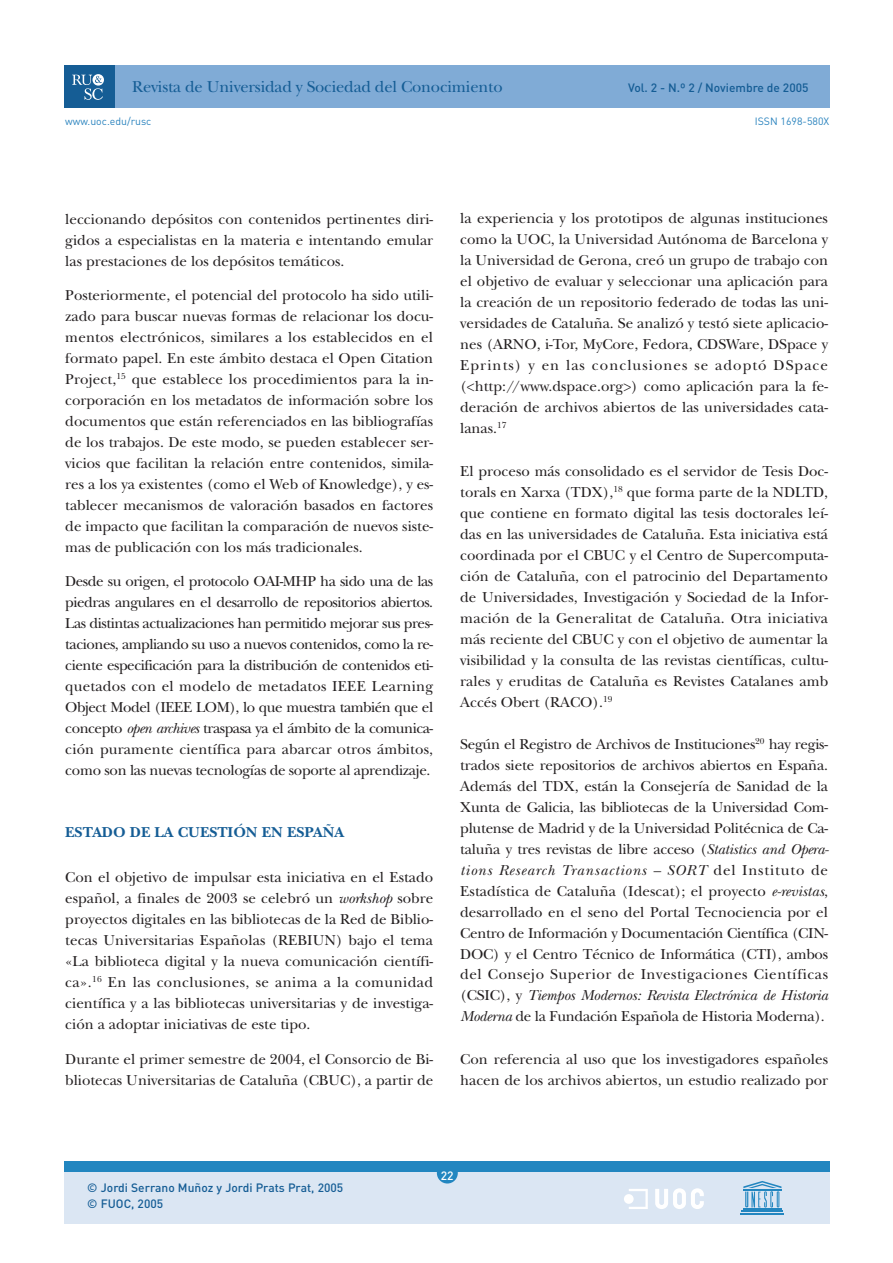
<style>
.page{position:relative;width:893px;height:1263px;background:#fff}
.page>*{position:absolute;margin:0;border:0;box-sizing:border-box;transform-origin:0 0}
.t1{font:16.5px "New Baskerville";letter-spacing:-.01em;color:#155d95}
.t2{font:15px/21px "New Baskerville";color:#231f20;text-align:justify}
.t3{font:700 15px "New Baskerville";color:#155d95}
.t4{font:500 12px/16.2px "DIN";color:#155d95}
.t5{font:500 12px "DIN";color:#fff}
.t6{font:10.5px "DIN";color:#2a83be}
.s1{font-style:italic}
</style>
<div class="page">
<div style="left:84px;top:65px;width:745px;height:43px;background:#80abd6"></div>
<div style="left:64px;top:65px;width:51px;height:43px;background:#155d95"></div>
<svg style="left:72px;top:74px;width:32px;height:26px"></svg>
<div style="left:64px;top:1162px;width:765px;height:10px;background:#2286c0"></div>
<div style="left:64px;top:1172px;width:765px;height:51px;background:#dbe6f3"></div>
<hr style="left:743px;top:1208px;width:38px;height:2px;background:#2286c0">
<hr style="left:741px;top:1211px;width:42px;height:1px;background:#2286c0">
<hr style="left:740px;top:1213px;width:44px;height:2px;background:#2286c0">
<svg style="left:743px;top:1181px;width:38px;height:27px"></svg>
<div style="left:437px;top:1163px;width:21px;height:21px;background:#2286c0;border-radius:50%"></div>
<svg style="left:624px;top:1188px;width:79px;height:21px"></svg>
<p class="t1" style="left:132px;top:81px;width:372px">Revista de Universidad y Sociedad del Conocimiento</p>
<p class="t4" style="left:628px;top:81px;width:182px">Vol. 2 - N.º 2 / Noviembre de 2005</p>
<p class="t6" style="left:65px;top:117px;width:88px">www.uoc.edu/rusc</p>
<p class="t6" style="left:755px;top:117px;width:76px">ISSN 1698-580X</p>
<p class="t2" style="left:65px;top:210px;width:369px">leccionando depósitos con contenidos pertinentes diri&shy;gidos a especialistas en la materia e intentando emular las prestaciones de los depósitos temáticos.</p>
<p class="t2" style="left:65px;top:286px;width:369px">Posteriormente, el potencial del protocolo ha sido utili&shy;zado para buscar nuevas formas de relacionar los docu&shy;mentos electrónicos, similares a los establecidos en el formato papel. En este ámbito destaca el Open Citation Project,<sup>15</sup> que establece los procedimientos para la in&shy;corporación en los metadatos de información sobre los documentos que están referenciados en las bibliografías de los trabajos. De este modo, se pueden establecer ser&shy;vicios que facilitan la relación entre contenidos, simila&shy;res a los ya existentes (como el Web of Knowledge), y es&shy;tablecer mecanismos de valoración basados en factores de impacto que facilitan la comparación de nuevos siste&shy;mas de publicación con los más tradicionales.</p>
<p class="t2" style="left:65px;top:573px;width:369px">Desde su origen, el protocolo OAI-MHP ha sido una de las piedras angulares en el desarrollo de repositorios abiertos.<br>Las distintas actualizaciones han permitido mejorar sus pres&shy;taciones, ampliando su uso a nuevos contenidos, como la re&shy;ciente especificación para la distribución de contenidos eti&shy;quetados con el modelo de metadatos IEEE Learning Object Model (IEEE LOM), lo que muestra también que el concepto <span class="s1">open archives</span> traspasa ya el ámbito de la comunica&shy;ción puramente científica para abarcar otros ámbitos, como son las nuevas tecnologías de soporte al aprendizaje.</p>
<p class="t3" style="left:65px;top:827px;width:280px">ESTADO DE LA CUESTIÓN EN ESPAÑA</p>
<p class="t2" style="left:65px;top:869px;width:369px">Con el objetivo de impulsar esta iniciativa en el Estado español, a finales de 2003 se celebró un <span class="s1">workshop</span> sobre proyectos digitales en las bibliotecas de la Red de Biblio&shy;tecas Universitarias Españolas (REBIUN) bajo el tema «La biblioteca digital y la nueva comunicación científi&shy;ca».<sup>16</sup> En las conclusiones, se anima a la comunidad científica y a las bibliotecas universitarias y de investiga&shy;ción a adoptar iniciativas de este tipo.</p>
<p class="t2" style="left:65px;top:1050px;width:369px">Durante el primer semestre de 2004, el Consorcio de Bi&shy;bliotecas Universitarias de Cataluña (CBUC), a partir de</p>
<p class="t2" style="left:460px;top:209px;width:369px">la experiencia y los prototipos de algunas instituciones como la UOC, la Universidad Autónoma de Barcelona y la Universidad de Gerona, creó un grupo de trabajo con el objetivo de evaluar y seleccionar una aplicación para la creación de un repositorio federado de todas las uni&shy;versidades de Cataluña. Se analizó y testó siete aplicacio&shy;nes (ARNO, i-Tor, MyCore, Fedora, CDSWare, DSpace y Eprints) y en las conclusiones se adoptó DSpace (&lt;http://www.dspace.org&gt;) como aplicación para la fe&shy;deración de archivos abiertos de las universidades cata&shy;lanas.<sup>17</sup></p>
<p class="t2" style="left:460px;top:462px;width:369px">El proceso más consolidado es el servidor de Tesis Doc&shy;torals en Xarxa (TDX),<sup>18</sup> que forma parte de la NDLTD, que contiene en formato digital las tesis doctorales leí&shy;das en las universidades de Cataluña. Esta iniciativa está coordinada por el CBUC y el Centro de Supercomputa&shy;ción de Cataluña, con el patrocinio del Departamento de Universidades, Investigación y Sociedad de la Infor&shy;mación de la Generalitat de Cataluña. Otra iniciativa más reciente del CBUC y con el objetivo de aumentar la visibilidad y la consulta de las revistas científicas, cultu&shy;rales y eruditas de Cataluña es Revistes Catalanes amb Accés Obert (RACO).<sup>19</sup></p>
<p class="t2" style="left:460px;top:735px;width:370px">Según el Registro de Archivos de Instituciones<sup>20</sup> hay regis&shy;trados siete repositorios de archivos abiertos en España.<br>Además del TDX, están la Consejería de Sanidad de la Xunta de Galicia, las bibliotecas de la Universidad Com&shy;plutense de Madrid y de la Universidad Politécnica de Ca&shy;taluña y tres revistas de libre acceso (<span class="s1">Statistics and Opera&shy;tions Research Transactions – SORT</span> del Instituto de Estadística de Cataluña (Idescat); el proyecto <span class="s1">e-revistas</span>, desarrollado en el seno del Portal Tecnociencia por el Centro de Información y Documentación Científica (CIN-DOC) y el Centro Técnico de Informática (CTI), ambos del Consejo Superior de Investigaciones Científicas (CSIC), y <span class="s1">Tiempos Modernos: Revista Electrónica de Historia Moderna</span> de la Fundación Española de Historia Moderna).</p>
<p class="t2" style="left:460px;top:1050px;width:369px">Con referencia al uso que los investigadores españoles hacen de los archivos abiertos, un estudio realizado por</p>
<p class="t4" style="left:87px;top:1181px;width:257px">© Jordi Serrano Muñoz y Jordi Prats Prat, 2005 © FUOC, 2005</p>
<p class="t5" style="left:444px;top:1165px;width:8px">1</p>
<p class="t5" style="left:440px;top:1171px;width:14px">22</p>
</div>
